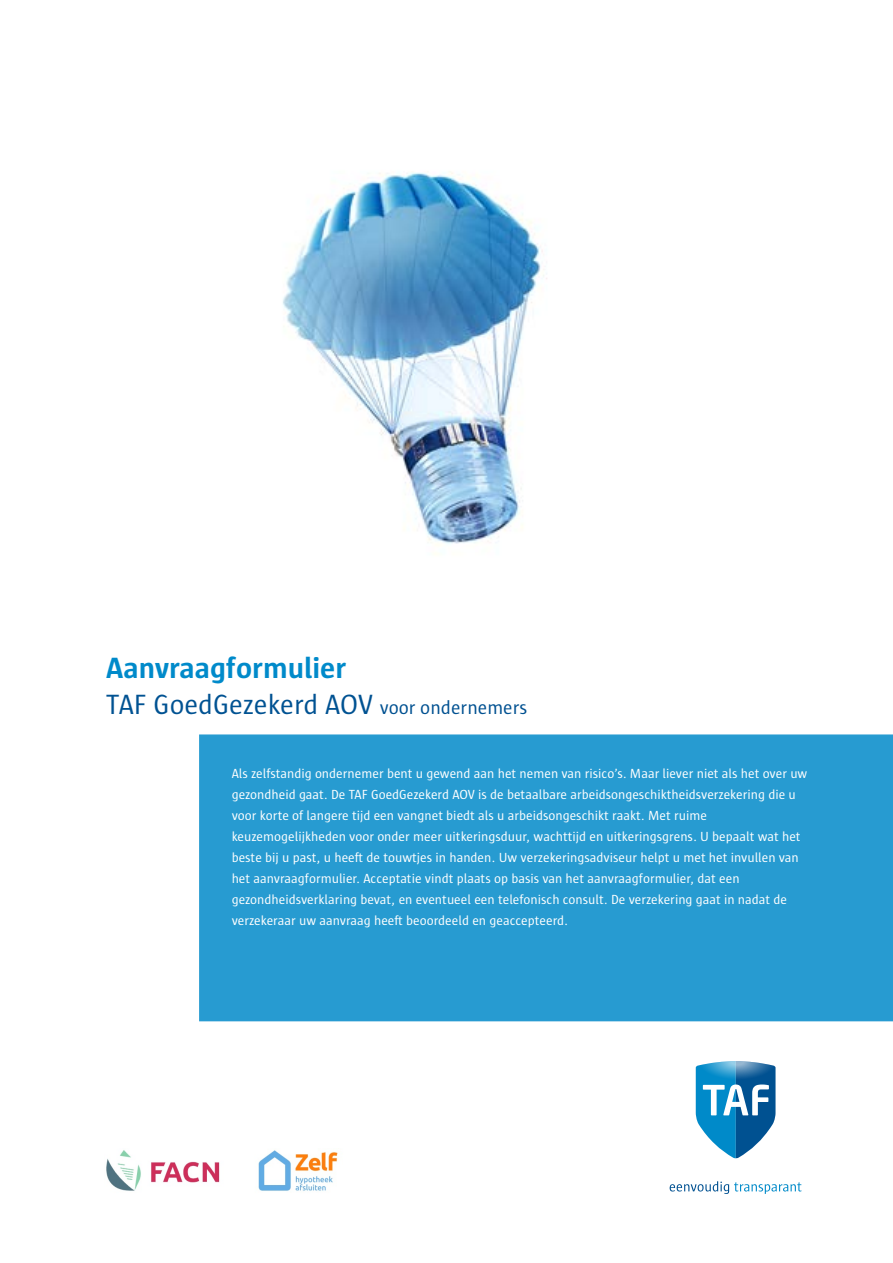
<style>
.page{position:relative;width:893px;height:1263px;background:#fff}
.page>*{position:absolute;margin:0;border:0;box-sizing:border-box;transform-origin:0 0}
.t1{font:700 30px "Sun";color:#008aca}
.t2{font:28.5px "Sun";color:#005292}
.t3{font:13.5px/21px "Sun";color:#fff}
.s1{font-size:19.5px;color:#005191}
</style>
<div class="page">
<div style="left:199px;top:734px;width:694px;height:287px;background:#279bd1"></div>
<svg style="left:696px;top:1061px;width:79px;height:97px"></svg>
<svg style="left:670px;top:1181px;width:131px;height:13px"></svg>
<img style="left:282px;top:171px;width:265px;height:383px">
<img style="left:106px;top:1150px;width:232px;height:41px">
<h1 class="t1" style="left:106px;top:651px;width:241px">Aanvraagformulier</h1>
<h2 class="t2" style="left:106px;top:689px;width:422px">TAF GoedGezekerd AOV <span class="s1">voor ondernemers</span></h2>
<p class="t3" style="left:232px;top:763px;width:577px">Als zelfstandig ondernemer bent u gewend aan het nemen van risico’s. Maar liever niet als het over uw gezondheid gaat. De TAF GoedGezekerd AOV is de betaalbare arbeidsongeschiktheidsverzekering die u voor korte of langere tijd een vangnet biedt als u arbeidsongeschikt raakt. Met ruime keuzemogelijkheden voor onder meer uitkeringsduur, wachttijd en uitkeringsgrens. U bepaalt wat het beste bij u past, u heeft de touwtjes in handen. Uw verzekeringsadviseur helpt u met het invullen van het aanvraagformulier. Acceptatie vindt plaats op basis van het aanvraagformulier, dat een gezondheidsverklaring bevat, en eventueel een telefonisch consult. De verzekering gaat in nadat de verzekeraar uw aanvraag heeft beoordeeld en geaccepteerd.</p>
</div>
